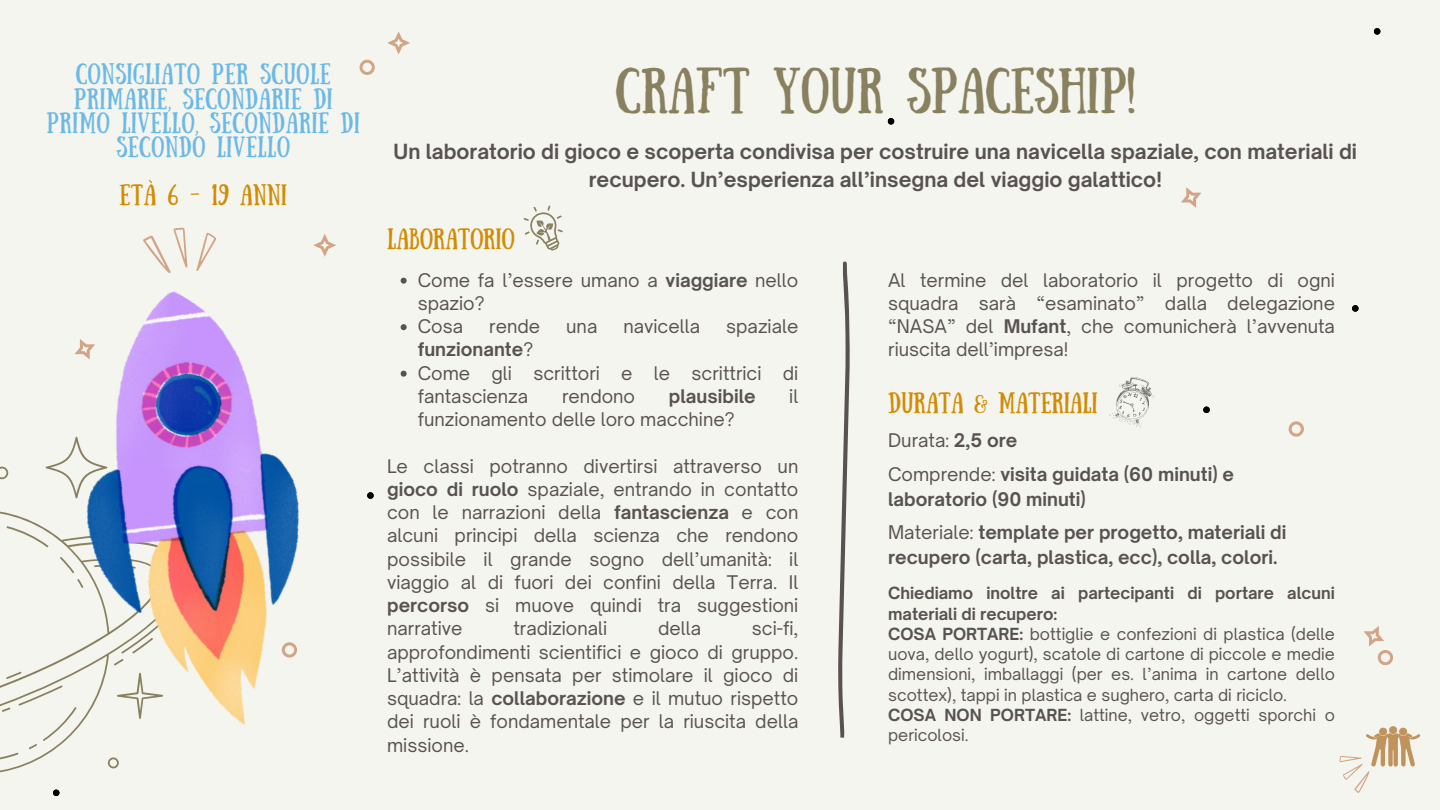
<style>
.page{position:relative;width:1440px;height:810px;background:#f5f5ef}
.page>*{position:absolute;margin:0;border:0;box-sizing:border-box;transform-origin:0 0}
.t1{font:46px "Sunday";color:#88805f}
.t2{font:21px/24px "Sunday";letter-spacing:.025em;color:#6bb9e6;text-align:center}
.t3{font:21px "Sunday";color:#d18c03}
.t4{font:21px "Sunday";letter-spacing:.025em;color:#d18c03}
.t5{font:700 20px/27.8px "Open Sauce One";color:#595252;text-align:center}
.t6{font:18px/23.2px "Open Sauce One";color:#595252;text-align:justify}
.t7{font:700 18px/24.8px "Open Sauce One";color:#595252}
.t8{font:16px/20.2px "Open Sauce One";color:#595252;text-align:justify}
.t9{font:700 16px/20.2px "Open Sauce One";color:#595252}
.s1{font-weight:700}
.s2{font-weight:400}
</style>
<div class="page">
<svg style="left:0;top:726px;width:119px;height:69px"></svg>
<svg style="left:143px;top:227px;width:73px;height:46px"></svg>
<img style="left:0;top:291px;width:405px;height:435px">
<svg style="left:523px;top:205px;width:40px;height:46px"></svg>
<svg style="left:838px;top:261px;width:12px;height:477px"></svg>
<svg style="left:1339px;top:726px;width:81px;height:67px"></svg>
<svg style="left:401px;top:278px;width:6px;height:6px"></svg>
<svg style="left:401px;top:324px;width:6px;height:6px"></svg>
<svg style="left:401px;top:371px;width:6px;height:6px"></svg>
<svg style="left:1109px;top:377px;width:46px;height:51px"></svg>
<svg style="left:359px;top:60px;width:15px;height:15px"></svg>
<svg style="left:282px;top:642px;width:15px;height:15px"></svg>
<svg style="left:367px;top:492px;width:7px;height:7px"></svg>
<svg style="left:888px;top:118px;width:6px;height:7px"></svg>
<svg style="left:1203px;top:407px;width:7px;height:6px"></svg>
<svg style="left:1374px;top:28px;width:6px;height:7px"></svg>
<svg style="left:53px;top:790px;width:6px;height:6px"></svg>
<svg style="left:1352px;top:305px;width:7px;height:7px"></svg>
<svg style="left:1289px;top:421px;width:15px;height:15px"></svg>
<svg style="left:74px;top:339px;width:21px;height:21px"></svg>
<svg style="left:1181px;top:187px;width:20px;height:21px"></svg>
<svg style="left:313px;top:234px;width:23px;height:23px"></svg>
<svg style="left:387px;top:31px;width:23px;height:23px"></svg>
<svg style="left:1364px;top:626px;width:29px;height:39px"></svg>
<p class="t2" style="left:47px;top:60px;width:315px">CONSIGLIATO PER SCUOLE<br>PRIMARIE, SECONDARIE DI<br>PRIMO LIVELLO, SECONDARIE DI<br>SECONDO LIVELLO</p>
<p class="t4" style="left:119px;top:180px;width:169px">ETÀ 6 - 19 ANNI</p>
<h3 class="t1" style="left:615px;top:59px;width:521px">CRAFT YOUR SPACESHIP!</h3>
<p class="t5" style="left:394px;top:138px;width:965px">Un laboratorio di gioco e scoperta condivisa per costruire una navicella spaziale, con materiali di recupero. Un’esperienza all’insegna del viaggio galattico!</p>
<p class="t3" style="left:387px;top:224px;width:129px">LABORATORIO</p>
<h3 class="t6" style="left:418px;top:268px;width:382px">Come fa l’essere umano a <span class="s1">viaggiare</span> nello spazio?</h3>
<h3 class="t6" style="left:418px;top:315px;width:47px">Cosa</h3>
<h3 class="t6" style="left:489px;top:315px;width:52px">rende</h3>
<h3 class="t6" style="left:566px;top:315px;width:33px">una</h3>
<h3 class="t6" style="left:623px;top:315px;width:78px">navicella</h3>
<h3 class="t6" style="left:726px;top:315px;width:74px">spaziale</h3>
<h3 class="t7" style="left:418px;top:337px;width:117px">funzionante<span class="s2">?</span></h3>
<h1 class="t6" style="left:418px;top:361px;width:382px">Come gli scrittori e le scrittrici di fantascienza</h1>
<h1 class="t6" style="left:562px;top:384px;width:75px">rendono</h1>
<h1 class="t7" style="left:669px;top:384px;width:88px">plausibile</h1>
<h1 class="t6" style="left:789px;top:384px;width:11px">il</h1>
<h1 class="t6" style="left:418px;top:408px;width:318px">funzionamento delle loro macchine?</h1>
<h2 class="t6" style="left:387px;top:454px;width:413px">Le classi potranno divertirsi attraverso un <span class="s1">gioco di ruolo</span> spaziale, entrando in contatto con le narrazioni della <span class="s1">fantascienza</span> e con alcuni principi della scienza che rendono possibile il grande sogno dell’umanità: il viaggio al di fuori dei confini della Terra. Il <span class="s1">percorso</span> si muove quindi tra suggestioni narrative</h2>
<h2 class="t6" style="left:387px;top:617px;width:413px;text-indent:365px">sci-fi, approfondimenti scientifici e gioco di gruppo.<br>L’attività è pensata per stimolare il gioco di squadra: la <span class="s1">collaborazione</span> e il mutuo rispetto dei ruoli è fondamentale per la riuscita della missione.</h2>
<h2 class="t6" style="left:513px;top:617px;width:95px">tradizionali</h2>
<h2 class="t6" style="left:658px;top:617px;width:45px">della</h2>
<h3 class="t6" style="left:888px;top:268px;width:448px">Al termine del laboratorio il progetto di ogni squadra sarà “esaminato” dalla delegazione “NASA” del <span class="s1">Mufant</span>, che comunicherà l’avvenuta riuscita dell’impresa!</h3>
<p class="t3" style="left:888px;top:388px;width:211px">DURATA &amp; MATERIALI</p>
<p class="t6" style="left:888px;top:429px;width:131px">Durata: <span class="s1">2,5 ore</span></p>
<p class="t7" style="left:888px;top:462px;width:347px"><span class="s2">Comprende:</span> visita guidata (60 minuti) e laboratorio (90 minuti)</p>
<h4 class="t7" style="left:888px;top:520px;width:400px"><span class="s2">Materiale:</span> template per progetto, materiali di recupero (carta, plastica, ecc), colla, colori.</h4>
<h4 class="t9" style="left:888px;top:583px;width:448px">Chiediamo inoltre ai partecipanti di portare alcuni materiali di recupero:</h4>
<h4 class="t8" style="left:888px;top:624px;width:448px"><span class="s1">COSA PORTARE:</span> bottiglie e confezioni di plastica (delle uova, dello yogurt), scatole di cartone di piccole e medie dimensioni, imballaggi (per es. l’anima in cartone dello scottex), tappi in plastica e sughero, carta di riciclo.</h4>
<p class="t8" style="left:888px;top:705px;width:448px"><span class="s1">COSA NON PORTARE:</span> lattine, vetro, oggetti sporchi o pericolosi.</p>
</div>
